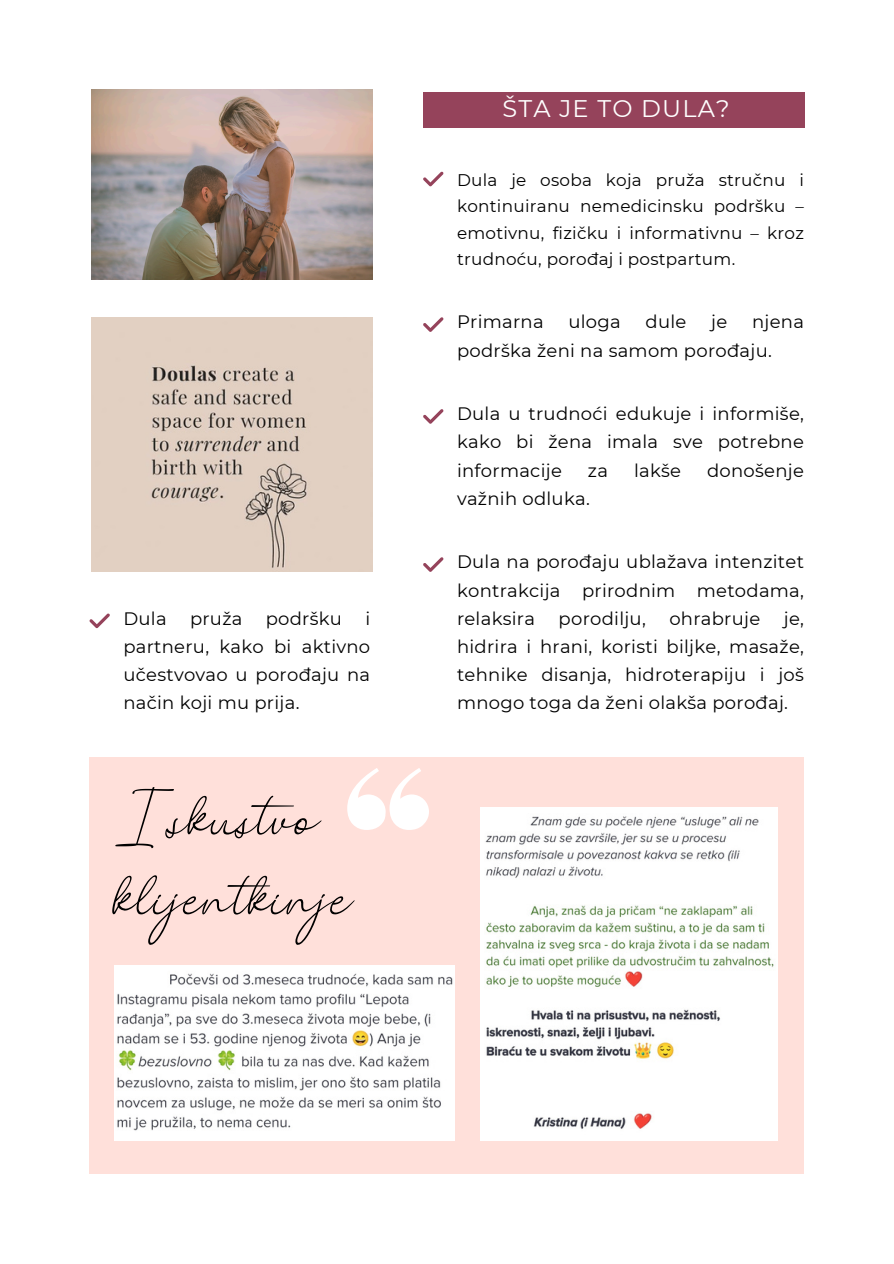
<style>
.page{position:relative;width:894px;height:1264px;background:#fff}
.page>*{position:absolute;margin:0;border:0;box-sizing:border-box;transform-origin:0 0}
.t1{font:126.45px "The Bigmaker";color:#000}
.t2{font:24px "Montserrat";letter-spacing:.05em;color:#fff}
.t3{font:18px/28.2px "Montserrat";letter-spacing:.015em;color:#000;text-align:justify}
.t4{font:16.8px/26.2px "Montserrat";letter-spacing:.015em;color:#000;text-align:justify}
</style>
<div class="page">
<div style="left:89px;top:757px;width:714px;height:417px;background:#ffe0da"></div>
<svg style="left:347px;top:768px;width:82px;height:61px"></svg>
<img style="left:91px;top:318px;width:281px;height:253px">
<img style="left:91px;top:89px;width:281px;height:190px">
<img style="left:480px;top:807px;width:297px;height:333px">
<img style="left:115px;top:965px;width:339px;height:175px">
<div style="left:423px;top:92px;width:381px;height:36px;background:#95435b"></div>
<svg style="left:423px;top:171px;width:20px;height:15px"></svg>
<svg style="left:423px;top:317px;width:20px;height:15px"></svg>
<svg style="left:423px;top:409px;width:20px;height:14px"></svg>
<svg style="left:423px;top:557px;width:20px;height:14px"></svg>
<svg style="left:89px;top:613px;width:21px;height:15px"></svg>
<p class="t3" style="left:123px;top:604px;width:248px;text-indent:242px">i partneru, kako bi aktivno učestvovao u porođaju na način koji mu prija.</p>
<p class="t3" style="left:123px;top:604px;width:45px">Dula</p>
<p class="t3" style="left:190px;top:604px;width:54px">pruža</p>
<p class="t3" style="left:266px;top:604px;width:78px">podršku</p>
<h2 class="t1" style="left:115px;top:759px;width:206px">Iskustvo</h2>
<h2 class="t1" style="left:115px;top:839px;width:240px">klijentkinje</h2>
<p class="t2" style="left:502px;top:94px;width:229px">ŠTA JE TO DULA?</p>
<p class="t4" style="left:457px;top:167px;width:348px">Dula je osoba koja pruža stručnu i kontinuiranu nemedicinsku podršku – emotivnu, fizičku i informativnu – kroz trudnoću, porođaj i postpartum.</p>
<p class="t3" style="left:457px;top:308px;width:348px;text-indent:295px">njena podrška ženi na samom porođaju.</p>
<p class="t3" style="left:457px;top:308px;width:88px">Primarna</p>
<p class="t3" style="left:568px;top:308px;width:54px">uloga</p>
<p class="t3" style="left:645px;top:308px;width:42px">dule</p>
<p class="t3" style="left:711px;top:308px;width:18px">je</p>
<p class="t3" style="left:457px;top:400px;width:348px">Dula u trudnoći edukuje i informiše, kako bi žena imala sve potrebne informacije</p>
<p class="t3" style="left:587px;top:456px;width:22px">za</p>
<p class="t3" style="left:634px;top:456px;width:49px">lakše</p>
<p class="t3" style="left:707px;top:456px;width:98px">donošenje</p>
<p class="t3" style="left:457px;top:484px;width:134px">važnih odluka.</p>
<p class="t3" style="left:457px;top:548px;width:348px">Dula na porođaju ublažava intenzitet kontrakcija prirodnim metodama, relaksira</p>
<p class="t3" style="left:457px;top:604px;width:348px;text-indent:327px">je, hidrira i hrani, koristi biljke, masaže, tehnike disanja, hidroterapiju i još mnogo toga da ženi olakša porođaj.</p>
<p class="t3" style="left:558px;top:604px;width:89px">porodilju,</p>
<p class="t3" style="left:669px;top:604px;width:92px">ohrabruje</p>
</div>
